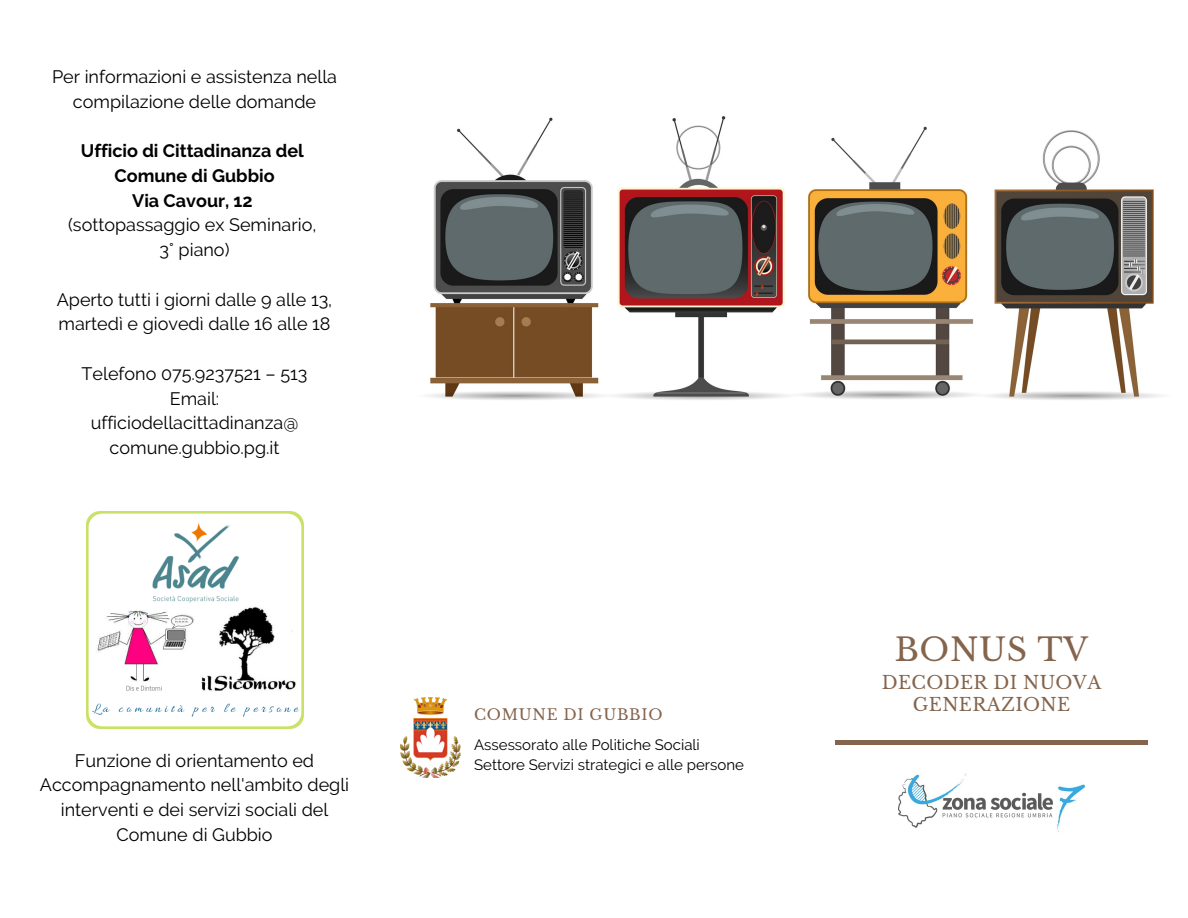
<style>
.page{position:relative;width:1188px;height:918px;background:#fff}
.page>*{position:absolute;margin:0;border:0;box-sizing:border-box;transform-origin:0 0}
.t1{font:31.5px "Libre Baskerville";letter-spacing:.02em;color:#84644c}
.t2{font:18px/24.8px "Raleway";color:#000;text-align:center}
.t3{font:700 18px/24.8px "Raleway";color:#000;text-align:center}
.t4{font:18px/22.5px "Libre Baskerville";letter-spacing:.02em;color:#84644c;text-align:center}
.t5{font:15px/20.2px "Raleway";color:#000}
.t6{font:15px "Libre Baskerville";letter-spacing:.05em;color:#84644c}
</style>
<div class="page">
<img style="left:428px;top:116px;width:733px;height:284px">
<img style="left:899px;top:773px;width:186px;height:59px">
<img style="left:401px;top:698px;width:59px;height:80px">
<hr style="left:835px;top:740px;width:313px;height:4px;background:#84644c">
<img style="left:86px;top:511px;width:217px;height:217px">
<p class="t2" style="left:52px;top:64px;width:287px">Per informazioni e assistenza nella compilazione delle domande</p>
<p class="t3" style="left:81px;top:138px;width:224px">Ufficio di Cittadinanza del<br>Comune di Gubbio<br>Via Cavour, 12</p>
<p class="t2" style="left:68px;top:213px;width:250px">(sottopassaggio ex Seminario,<br>3° piano)</p>
<p class="t2" style="left:57px;top:287px;width:277px;text-align:left">Aperto tutti i giorni dalle 9 alle 13, martedì e giovedì dalle 16 alle 18</p>
<p class="t2" style="left:82px;top:361px;width:227px">Telefono 075.9237521 – 513<br>Email: ufficiodellacittadinanza@ comune.gubbio.pg.it</p>
<p class="t2" style="left:40px;top:748px;width:311px">Funzione di orientamento ed<br>Accompagnamento nell'ambito degli interventi e dei servizi sociali del<br>Comune di Gubbio</p>
<p class="t6" style="left:474px;top:706px;width:190px">COMUNE DI GUBBIO</p>
<p class="t5" style="left:474px;top:734px;width:271px">Assessorato alle Politiche Sociali<br>Settore Servizi strategici e alle persone</p>
<h1 class="t1" style="left:895px;top:630px;width:195px">BONUS TV</h1>
<p class="t4" style="left:882px;top:671px;width:221px">DECODER DI NUOVA<br>GENERAZIONE</p>
</div>
